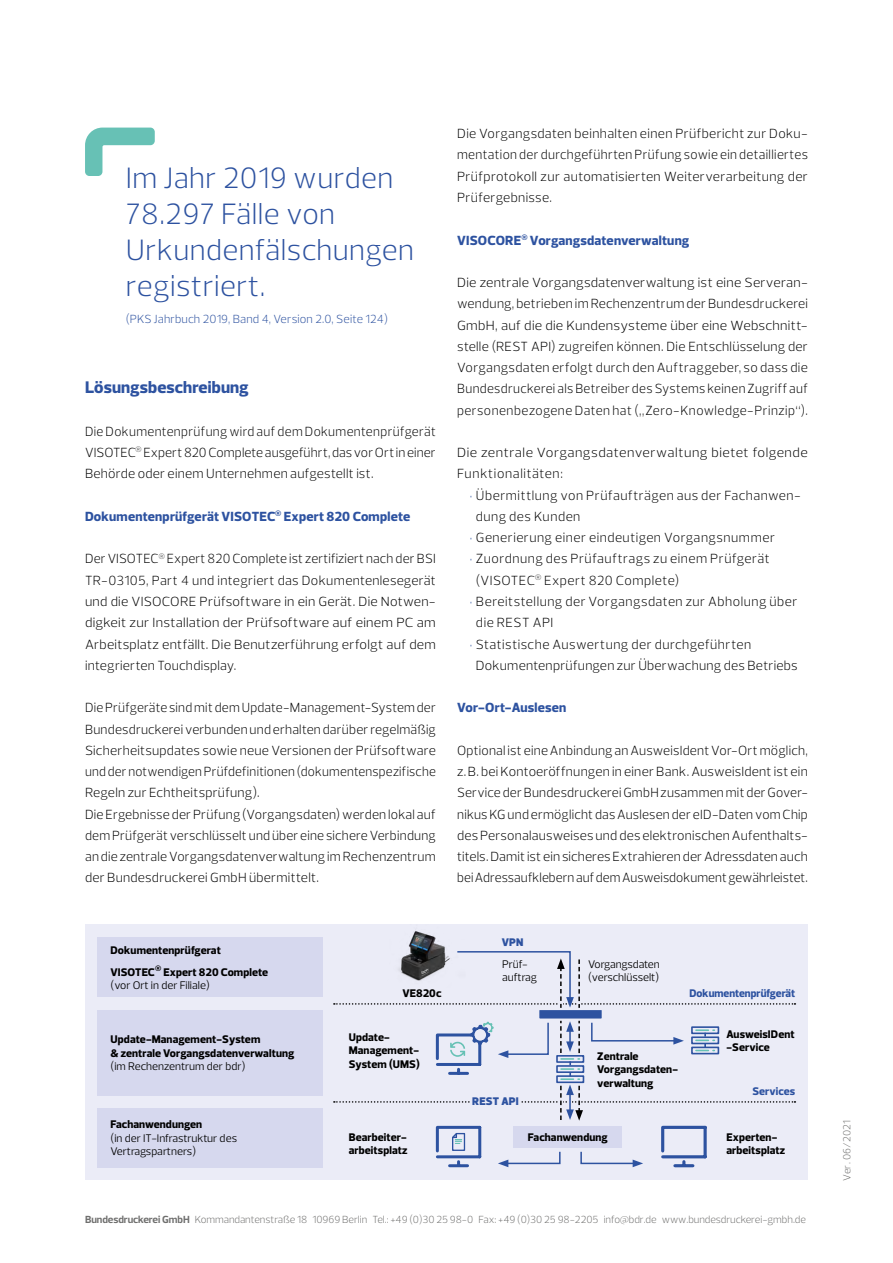
<style>
.page{position:relative;width:893px;height:1263px;background:#fff}
.page>*{position:absolute;margin:0;border:0;box-sizing:border-box;transform-origin:0 0}
.t1{font:300 30px/36px "Prelo";letter-spacing:.015em;color:#2d52a0}
.t2{font:800 17.1px "Prelo";letter-spacing:.005em;color:#2d52a0}
.t3{font:300 13.5px/21.3px "Prelo";letter-spacing:.02em;color:#000}
.t4{font:300 13.5px/21.3px "Prelo";letter-spacing:.02em;color:#000;text-align:justify;scale:.96 1}
.t5{font:800 13.5px "Prelo";letter-spacing:.015em;color:#2d52a0}
.t6{font:300 13.5px/21.3px "Prelo";letter-spacing:.02em;color:#000;scale:1.04 1}
.t7{font:300 12px "Prelo";letter-spacing:.01em;color:#2d52a0}
.t8{font:800 11.25px/13.5px "Prelo";letter-spacing:.01em;color:#000}
.t9{font:11.25px/13.5px "Prelo";letter-spacing:-.005em;color:#000}
.t10{font:800 11.25px "Prelo";letter-spacing:.005em;color:#2d52a0}
.t11{font:900 11.25px "Prelo";letter-spacing:.02em;color:#2d52a0}
.t12{font:300 10.5px "Prelo";letter-spacing:-.005em;color:#6f6f6e}
.t13{font:300 10.5px "Prelo";letter-spacing:.015em;color:#6f6f6e}
.s1{color:#2d52a0}
.s2{font-weight:700}
</style>
<div class="page">
<svg style="left:85px;top:128px;width:70px;height:48px"></svg>
<div style="left:85px;top:925px;width:723px;height:255px;background:#ebecf7"></div>
<div style="left:98px;top:938px;width:225px;height:59px;background:#d6d8ee"></div>
<div style="left:98px;top:1010px;width:225px;height:85px;background:#d6d8ee"></div>
<div style="left:98px;top:1108px;width:225px;height:59px;background:#d6d8ee"></div>
<img style="left:374px;top:924px;width:96px;height:26px">
<svg style="left:334px;top:950px;width:461px;height:217px"></svg>
<h1 class="t1" style="left:126px;top:160px;width:290px">Im Jahr 2019 wurden<br>78.297 Fälle von<br>Urkundenfälschungen registriert.</h1>
<p class="t7" style="left:126px;top:312px;width:264px">(PKS Jahrbuch 2019, Band 4, Version 2.0, Seite 124)</p>
<p class="t2" style="left:85px;top:377px;width:165px">Lösungsbeschreibung</p>
<p class="t4" style="left:85px;top:421px;width:367px">Die Dokumentenprüfung wird auf dem Dokumentenprüfgerät VISOTEC<sup>®</sup> Expert 820 Complete ausgeführt, das vor Ort in einer Behörde oder einem Unternehmen aufgestellt ist.</p>
<p class="t5" style="left:85px;top:508px;width:327px">Dokumentenprüfgerät VISOTEC<sup>®</sup> Expert 820 Complete</p>
<p class="t3" style="left:85px;top:548px;width:352px;text-align:justify">Der VISOTEC<sup>®</sup> Expert 820 Complete ist zertifiziert nach der BSI TR-03105, Part 4 und integriert das Dokumentenlesegerät und die VISOCORE Prüfsoftware in ein Gerät. Die Notwen&shy;digkeit zur Installation der Prüfsoftware auf einem PC am Arbeitsplatz entfällt. Die Benutzerführung erfolgt auf dem integrierten Touchdisplay.</p>
<p class="t3" style="left:85px;top:697px;width:352px">Die Prüfgeräte sind mit dem Update-Management-System der Bundesdruckerei verbunden und erhalten darüber regelmäßig Sicherheitsupdates sowie neue Versionen der Prüfsoftware und der notwendigen Prüfdefinitionen (dokumentenspezifische Regeln zur Echtheitsprüfung).<br>Die Ergebnisse der Prüfung (Vorgangsdaten) werden lokal auf dem Prüfgerät verschlüsselt und über eine sichere Verbindung an die zentrale Vorgangsdatenverwaltung im Rechenzentrum der Bundesdruckerei GmbH übermittelt.</p>
<p class="t3" style="left:457px;top:123px;width:352px;text-align:justify">Die Vorgangsdaten beinhalten einen Prüfbericht zur Doku&shy;mentation der durchgeführten Prüfung sowie ein detailliertes Prüfprotokoll zur automatisierten Weiterverarbeitung der Prüfergebnisse.</p>
<p class="t5" style="left:457px;top:232px;width:234px">VISOCORE<sup>®</sup> Vorgangsdatenverwaltung</p>
<p class="t3" style="left:457px;top:272px;width:352px;text-align:justify">Die zentrale Vorgangsdatenverwaltung ist eine Serveran&shy;wendung, betrieben im Rechenzentrum der Bundesdruckerei GmbH, auf die die Kundensysteme über eine Webschnitt&shy;stelle (REST API) zugreifen können. Die Entschlüsselung der Vorgangsdaten erfolgt durch den Auftraggeber, so dass die Bundesdruckerei als Betreiber des Systems keinen Zugriff auf personenbezogene Daten hat („Zero-Knowledge-Prinzip“).</p>
<p class="t6" style="left:457px;top:442px;width:339px">Die zentrale Vorgangsdatenverwaltung bietet folgende<br>Funktionalitäten:</p>
<p class="t3" style="left:476px;top:484px;width:327px;text-indent:-6px"><span class="s1">•</span> Übermittlung von Prüfaufträgen aus der Fachanwen&shy;dung des Kunden</p>
<p class="t3" style="left:470px;top:527px;width:307px"><span class="s1">•</span> Generierung einer eindeutigen Vorgangsnummer</p>
<p class="t3" style="left:476px;top:548px;width:295px;text-indent:-6px"><span class="s1">•</span> Zuordnung des Prüfauftrags zu einem Prüfgerät (VISOTEC<sup>®</sup> Expert 820 Complete)</p>
<p class="t3" style="left:476px;top:591px;width:323px;text-indent:-6px"><span class="s1">•</span> Bereitstellung der Vorgangsdaten zur Abholung über die REST API</p>
<p class="t3" style="left:476px;top:633px;width:323px;text-indent:-6px"><span class="s1">•</span> Statistische Auswertung der durchgeführten<br>Dokumentenprüfungen zur Überwachung des Betriebs</p>
<p class="t5" style="left:457px;top:699px;width:111px">Vor-Ort-Auslesen</p>
<p class="t3" style="left:457px;top:740px;width:352px;text-align:justify">Optional ist eine Anbindung an AusweisIdent Vor-Ort möglich, z.B. bei Kontoeröffnungen in einer Bank. AusweisIdent ist ein Service der Bundesdruckerei GmbH zusammen mit der Gover&shy;nikus KG und ermöglicht das Auslesen der eID-Daten vom Chip des Personalausweises und des elektronischen Aufenthalts&shy;titels. Damit ist ein sicheres Extrahieren der Adressdaten auch bei Adressaufklebern auf dem Ausweisdokument gewährleistet.</p>
<p class="t8" style="left:111px;top:940px;width:159px;line-height:21.3px">Dokumentenprüfgerat<br>VISOTEC<sup>®</sup> Expert 820 Complete</p>
<p class="t9" style="left:111px;top:978px;width:101px">(vor Ort in der Filiale)</p>
<p class="t8" style="left:111px;top:1033px;width:185px">Update-Management-System<br>&amp; zentrale Vorgangsdatenverwaltung</p>
<p class="t9" style="left:111px;top:1059px;width:136px">(im Rechenzentrum der bdr)</p>
<p class="t8" style="left:403px;top:986px;width:40px">VE820c</p>
<p class="t8" style="left:349px;top:1030px;width:73px">Update-<br>Management-<br>System (UMS)</p>
<p class="t11" style="left:502px;top:935px;width:23px">VPN</p>
<p class="t9" style="left:502px;top:957px;width:36px">Prüf&shy;auftrag</p>
<p class="t9" style="left:588px;top:957px;width:73px">Vorgangsdaten (verschlüsselt)</p>
<p class="t10" style="left:689px;top:986px;width:107px">Dokumentenprüfgerät</p>
<p class="t11" style="left:472px;top:1094px;width:48px">REST API</p>
<p class="t8" style="left:597px;top:1049px;width:81px">Zentrale<br>Vorgangsdaten&shy;verwaltung</p>
<p class="t8" style="left:726px;top:1027px;width:70px">AusweisIDent -Service</p>
<p class="t10" style="left:752px;top:1084px;width:44px">Services</p>
<p class="t8" style="left:111px;top:1118px;width:93px">Fachanwendungen</p>
<p class="t9" style="left:111px;top:1131px;width:128px">(in der IT-Infrastruktur des<br>Vertragspartners)</p>
<p class="t8" style="left:349px;top:1130px;width:59px">Bearbeiter-</p>
<p class="t8" style="left:528px;top:1130px;width:81px">Fachanwendung</p>
<p class="t8" style="left:349px;top:1143px;width:60px">arbeitsplatz</p>
<p class="t8" style="left:726px;top:1130px;width:60px">Experten&shy;arbeitsplatz</p>
<p class="t12" style="left:85px;top:1212px;width:722px"><span class="s2">Bundesdruckerei GmbH</span> Kommandantenstraße 18 10969 Berlin Tel.: +49 (0)30 25 98-0 Fax: +49 (0)30 25 98-2205 info@bdr.de www.bundesdruckerei-gmbh.de</p>
<p class="t13" style="left:840px;top:1180px;width:62px;rotate:-90deg">Ver. 06/2021</p>
</div>
